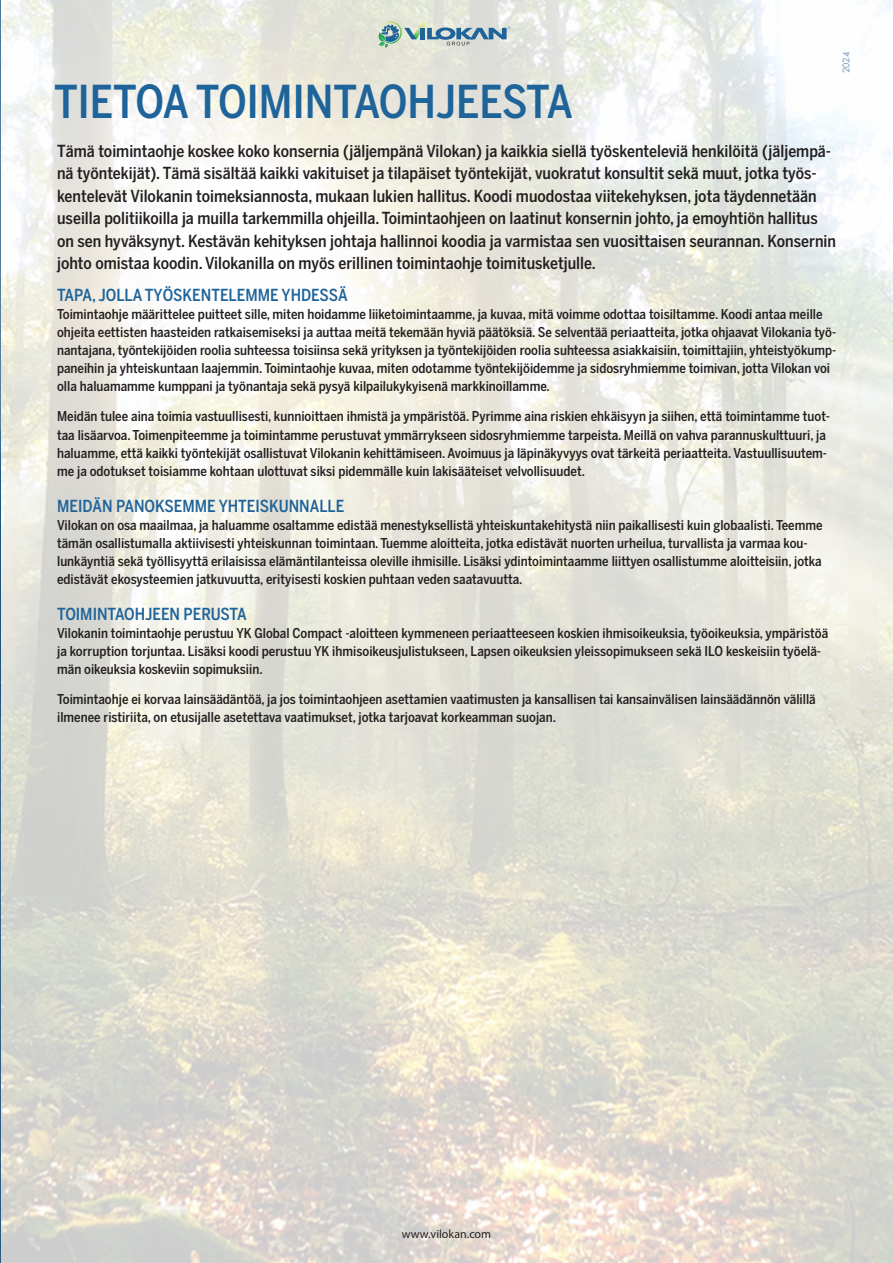
<style>
.page{position:relative;width:893px;height:1263px;background:#fff}
.page>*{position:absolute;margin:0;border:0;box-sizing:border-box;transform-origin:0 0}
.t1{font:500 45px "Benton Sans Cond";color:#1e6399}
.t2{font:500 16.5px/22.5px "Benton Sans Cond";color:#231f20}
.t3{font:500 16.5px "Benton Sans Cond";color:#1e6399}
.t4{font:500 13.5px/18px "Benton Sans Cond";color:#231f20}
.t5{font:12px "Myriad Pro";color:#231f20}
.t6{font:500 9px "Futura Std";color:#839fc4}
</style>
<div class="page">
<img style="left:1px;top:0;width:891px;height:1263px">
<hr style="left:0;top:0;width:1px;height:1263px;background:#1e6399">
<hr style="left:892px;top:0;width:1px;height:1263px;background:#1e6399">
<svg style="left:378px;top:21px;width:132px;height:27px;background:#abc1c2"></svg>
<p class="t6" style="left:840px;top:73px;width:22px;rotate:-90deg">2024</p>
<p class="t1" style="left:54px;top:76px;width:520px">TIETOA TOIMINTAOHJEESTA</p>
<p class="t2" style="left:57px;top:140px;width:780px">Tämä toimintaohje koskee koko konsernia (jäljempänä Vilokan) ja kaikkia siellä työskenteleviä henkilöitä (jäljempä&shy;nä työntekijät). Tämä sisältää kaikki vakituiset ja tilapäiset työntekijät, vuokratut konsultit sekä muut, jotka työs&shy;kentelevät Vilokanin toimeksiannosta, mukaan lukien hallitus. Koodi muodostaa viitekehyksen, jota täydennetään useilla politiikoilla ja muilla tarkemmilla ohjeilla. Toimintaohjeen on laatinut konsernin johto, ja emoyhtiön hallitus on sen hyväksynyt. Kestävän kehityksen johtaja hallinnoi koodia ja varmistaa sen vuosittaisen seurannan. Konsernin johto omistaa koodin. Vilokanilla on myös erillinen toimintaohje toimitusketjulle.</p>
<p class="t3" style="left:57px;top:286px;width:292px">TAPA, JOLLA TYÖSKENTELEMME YHDESSÄ</p>
<p class="t4" style="left:57px;top:305px;width:781px">Toimintaohje määrittelee puitteet sille, miten hoidamme liiketoimintaamme, ja kuvaa, mitä voimme odottaa toisiltamme. Koodi antaa meille ohjeita eettisten haasteiden ratkaisemiseksi ja auttaa meitä tekemään hyviä päätöksiä. Se selventää periaatteita, jotka ohjaavat Vilokania työ&shy;nantajana, työntekijöiden roolia suhteessa toisiinsa sekä yrityksen ja työntekijöiden roolia suhteessa asiakkaisiin, toimittajiin, yhteistyökump&shy;paneihin ja yhteiskuntaan laajemmin. Toimintaohje kuvaa, miten odotamme työntekijöidemme ja sidosryhmiemme toimivan, jotta Vilokan voi olla haluamamme kumppani ja työnantaja sekä pysyä kilpailukykyisenä markkinoillamme.</p>
<p class="t4" style="left:57px;top:407px;width:774px">Meidän tulee aina toimia vastuullisesti, kunnioittaen ihmistä ja ympäristöä. Pyrimme aina riskien ehkäisyyn ja siihen, että toimintamme tuot&shy;taa lisäarvoa. Toimenpiteemme ja toimintamme perustuvat ymmärrykseen sidosryhmiemme tarpeista. Meillä on vahva parannuskulttuuri, ja haluamme, että kaikki työntekijät osallistuvat Vilokanin kehittämiseen. Avoimuus ja läpinäkyvyys ovat tärkeitä periaatteita. Vastuullisuutem&shy;me ja odotukset toisiamme kohtaan ulottuvat siksi pidemmälle kuin lakisääteiset velvollisuudet.</p>
<p class="t3" style="left:57px;top:496px;width:289px">MEIDÄN PANOKSEMME YHTEISKUNNALLE</p>
<p class="t4" style="left:57px;top:515px;width:767px">Vilokan on osa maailmaa, ja haluamme osaltamme edistää menestyksellistä yhteiskuntakehitystä niin paikallisesti kuin globaalisti. Teemme tämän osallistumalla aktiivisesti yhteiskunnan toimintaan. Tuemme aloitteita, jotka edistävät nuorten urheilua, turvallista ja varmaa kou&shy;lunkäyntiä sekä työllisyyttä erilaisissa elämäntilanteissa oleville ihmisille. Lisäksi ydintoimintaamme liittyen osallistumme aloitteisiin, jotka edistävät ekosysteemien jatkuvuutta, erityisesti koskien puhtaan veden saatavuutta.</p>
<p class="t3" style="left:57px;top:604px;width:191px">TOIMINTAOHJEEN PERUSTA</p>
<p class="t4" style="left:57px;top:623px;width:773px">Vilokanin toimintaohje perustuu YK Global Compact -aloitteen kymmeneen periaatteeseen koskien ihmisoikeuksia, työoikeuksia, ympäristöä ja korruption torjuntaa. Lisäksi koodi perustuu YK ihmisoikeusjulistukseen, Lapsen oikeuksien yleissopimukseen sekä ILO keskeisiin työelä&shy;män oikeuksia koskeviin sopimuksiin.</p>
<p class="t4" style="left:57px;top:689px;width:760px">Toimintaohje ei korvaa lainsäädäntöä, ja jos toimintaohjeen asettamien vaatimusten ja kansallisen tai kansainvälisen lainsäädännön välillä ilmenee ristiriita, on etusijalle asetettava vaatimukset, jotka tarjoavat korkeamman suojan.</p>
<p class="t5" style="left:402px;top:1226px;width:91px">www.vilokan.com</p>
</div>
